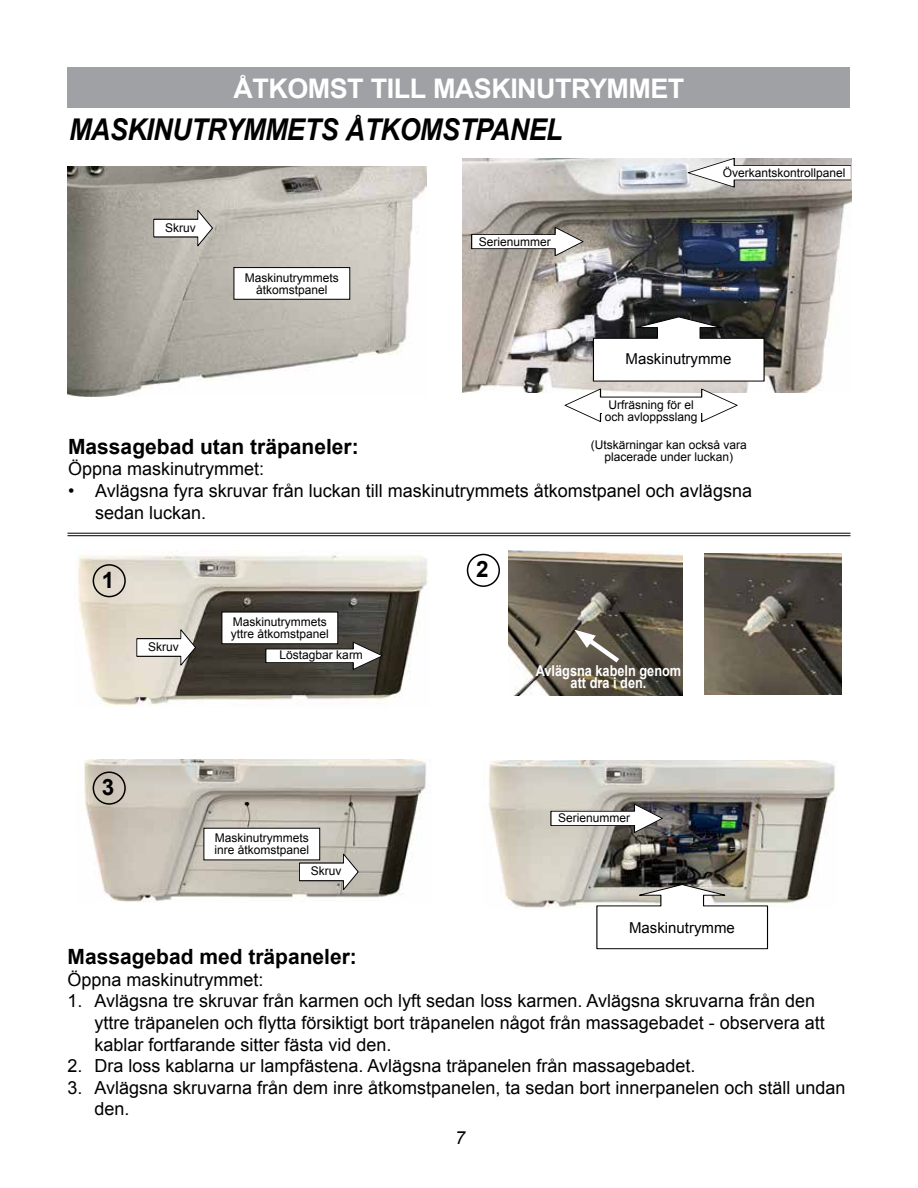
<style>
.page{position:relative;width:918px;height:1188px;background:#fff}
.page>*{position:absolute;margin:0;border:0;box-sizing:border-box;transform-origin:0 0}
.t1{font:italic 700 30px "Arial";letter-spacing:-.02em;color:#000;scale:.9 1}
.t2{font:700 27px "Arial";letter-spacing:-.02em;color:#fff}
.t3{font:700 22.5px "Arial";color:#000}
.t4{font:700 21px "Arial";color:#000}
.t5{font:18px/21.6px "Arial";color:#000}
.t6{font:italic 18px "Arial";color:#000}
.t7{font:700 15px/12px "Arial";color:#fff;text-align:center;scale:.85 1}
.t8{font:15px "Arial";color:#000}
.t9{font:12px/12px "Arial";color:#000;text-align:center}
</style>
<div class="page">
<div style="left:68px;top:68px;width:782px;height:40px;background:#9fa1a4"></div>
<img style="left:67px;top:167px;width:360px;height:230px">
<img style="left:462px;top:159px;width:390px;height:233px">
<svg style="left:687px;top:158px;width:163px;height:29px"></svg>
<svg style="left:153px;top:209px;width:61px;height:39px"></svg>
<svg style="left:593px;top:316px;width:172px;height:66px"></svg>
<div style="left:234px;top:268px;width:116px;height:31px;background:#fff"></div>
<div style="left:234px;top:267px;width:116px;height:33px;border:1px solid #000"></div>
<svg style="left:471px;top:227px;width:112px;height:29px"></svg>
<svg style="left:565px;top:389px;width:173px;height:33px"></svg>
<div style="left:602px;top:400px;width:98px;height:59px;background:#fff"></div>
<img style="left:488px;top:761px;width:347px;height:147px">
<svg style="left:551px;top:804px;width:112px;height:29px"></svg>
<svg style="left:596px;top:885px;width:173px;height:65px"></svg>
<img style="left:77px;top:550px;width:351px;height:156px">
<img style="left:84px;top:759px;width:342px;height:144px">
<img style="left:508px;top:550px;width:174px;height:146px">
<img style="left:704px;top:554px;width:137px;height:140px">
<svg style="left:574px;top:630px;width:50px;height:37px;background:#777166"></svg>
<div style="left:93px;top:564px;width:33px;height:33px;border:2px solid #000;border-radius:50%"></div>
<div style="left:467px;top:554px;width:33px;height:33px;border:2px solid #000;border-radius:50%"></div>
<div style="left:93px;top:772px;width:33px;height:33px;border:2px solid #000;border-radius:50%"></div>
<svg style="left:266px;top:642px;width:117px;height:28px"></svg>
<svg style="left:299px;top:853px;width:61px;height:39px"></svg>
<svg style="left:136px;top:628px;width:61px;height:40px"></svg>
<div style="left:222px;top:612px;width:116px;height:32px;background:#fff"></div>
<div style="left:204px;top:828px;width:116px;height:32px;background:#fff"></div>
<hr style="left:68px;top:533px;width:782px;height:1px;background:#000">
<hr style="left:68px;top:535px;width:782px;height:1px;background:#000">
<h2 class="t2" style="left:234px;top:70px;width:452px">ÅTKOMST TILL MASKINUTRYMMET</h2>
<h1 class="t1" style="left:69px;top:110px;width:550px">MASKINUTRYMMETS ÅTKOMSTPANEL</h1>
<p class="t9" style="left:165px;top:222px;width:32px">Skruv</p>
<p class="t9" style="left:245px;top:272px;width:96px">Maskinutrymmets åtkomstpanel</p>
<p class="t9" style="left:479px;top:235px;width:74px">Serienummer</p>
<p class="t9" style="left:723px;top:167px;width:124px">Överkantskontrollpanel</p>
<p class="t8" style="left:626px;top:349px;width:107px">Maskinutrymme</p>
<p class="t9" style="left:605px;top:399px;width:94px">Urfräsning för el och avloppsslang</p>
<p class="t9" style="left:591px;top:439px;width:158px">(Utskärningar kan också vara</p>
<p class="t4" style="left:68px;top:432px;width:292px">Massagebad utan träpaneler:</p>
<p class="t9" style="left:604px;top:451px;width:130px">placerade under luckan)</p>
<p class="t5" style="left:68px;top:459px;width:198px">Öppna maskinutrymmet:</p>
<p class="t5" style="left:95px;top:480px;width:658px;text-indent:-27px">• Avlägsna fyra skruvar från luckan till maskinutrymmets åtkomstpanel och avlägsna sedan luckan.</p>
<p class="t3" style="left:102px;top:565px;width:14px">1</p>
<p class="t9" style="left:148px;top:641px;width:32px">Skruv</p>
<p class="t9" style="left:231px;top:616px;width:100px;text-align:left">Maskinutrymmets yttre åtkomstpanel</p>
<p class="t9" style="left:280px;top:649px;width:85px">Löstagbar karm</p>
<p class="t3" style="left:102px;top:772px;width:14px">3</p>
<p class="t9" style="left:214px;top:832px;width:96px;text-align:left">Maskinutrymmets inre åtkomstpanel</p>
<p class="t9" style="left:311px;top:865px;width:32px">Skruv</p>
<p class="t3" style="left:476px;top:554px;width:14px">2</p>
<p class="t7" style="left:536px;top:666px;width:173px">Avlägsna kabeln genom att dra i den.</p>
<p class="t9" style="left:558px;top:812px;width:74px">Serienummer</p>
<p class="t8" style="left:629px;top:918px;width:107px">Maskinutrymme</p>
<p class="t4" style="left:68px;top:943px;width:291px">Massagebad med träpaneler:</p>
<p class="t5" style="left:68px;top:969px;width:198px">Öppna maskinutrymmet:</p>
<p class="t5" style="left:95px;top:990px;width:732px;text-indent:-27px">1. Avlägsna tre skruvar från karmen och lyft sedan loss karmen. Avlägsna skruvarna från den yttre träpanelen och flytta försiktigt bort träpanelen något från massagebadet - observera att kablar fortfarande sitter fästa vid den.</p>
<p class="t5" style="left:68px;top:1055px;width:629px">2. Dra loss kablarna ur lampfästena. Avlägsna träpanelen från massagebadet.</p>
<p class="t5" style="left:95px;top:1077px;width:753px;text-indent:-27px">3. Avlägsna skruvarna från dem inre åtkomstpanelen, ta sedan bort innerpanelen och ställ undan den.</p>
<p class="t6" style="left:455px;top:1126px;width:12px">7</p>
</div>
